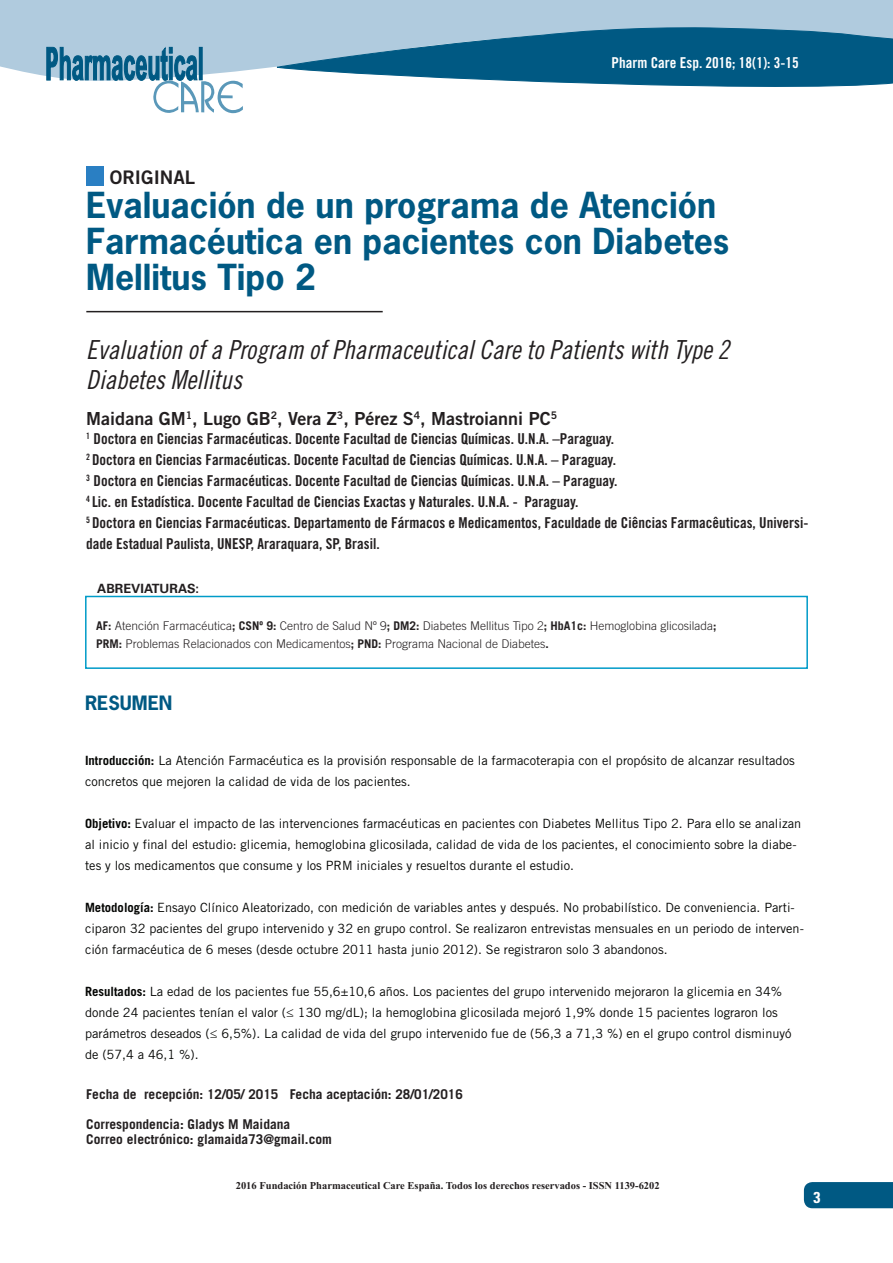
<style>
.page{position:relative;width:893px;height:1263px;background:#fff}
.page>*{position:absolute;margin:0;border:0;box-sizing:border-box;transform-origin:0 0}
.t1{font:700 33.75px/36px "News Gothic Std";color:#005983}
.t2{font:26.25px/30px "Trade Gothic LT Std Cn 18 Obl";color:#231f20}
.t3{font:18.75px "Trade Gothic LT Std Bd 2";color:#231f20}
.t4{font:700 18.6px "News Gothic Std";color:#005983}
.t5{font:18px "Trade Gothic LT Std Bd 2";color:#231f20}
.t6{font:700 condensed 15.75px "Univers";color:#fff}
.t7{font:15px/21px "Trade Gothic LT Std Bd Cn 20";color:#231f20}
.t8{font:15px "Trade Gothic LT Std Bd Cn 20";color:#fff}
.t9{font:700 13.5px/15px "Trade Gothic LT Std";color:#231f20}
.t10{font:12.75px/21px "Trade Gothic LT Std";color:#040503}
.t11{font:700 12.75px "Univers";color:#231f20}
.t12{font:300 12px/18px "Trade Gothic LT Std";color:#231f20}
.t13{font:10.5px "Times New Rom B";color:#231f20}
.s1{font-weight:700}
</style>
<div class="page">
<div style="left:804px;top:1182px;width:89px;height:26px;background:#005983"></div>
<div style="left:0;top:0;width:893px;height:76px;background:#b0cbde"></div>
<svg style="left:276px;top:26px;width:617px;height:61px;background:#3b7fa1"></svg>
<svg style="left:46px;top:47px;width:197px;height:66px"></svg>
<div style="left:86px;top:167px;width:18px;height:19px;background:#2a7fc3"></div>
<hr style="left:86px;top:311px;width:297px;height:1px;background:#231f20">
<div style="left:85px;top:596px;width:723px;height:73px;border:2px solid #009bc8"></div>
<h3 class="t3" style="left:110px;top:165px;width:87px">ORIGINAL</h3>
<p class="t8" style="left:611px;top:53px;width:189px">Pharm Care Esp. 2016; 18(1): 3-15</p>
<h1 class="t1" style="left:86px;top:186px;width:645px">Evaluación de un programa de Atención<br>Farmacéutica en pacientes con Diabetes<br>Mellitus Tipo 2</h1>
<h2 class="t2" style="left:86px;top:335px;width:644px">Evaluation of a Program of Pharmaceutical Care to Patients with Type 2<br>Diabetes Mellitus</h2>
<h3 class="t5" style="left:86px;top:407px;width:472px">Maidana GM<sup>1</sup>, Lugo GB<sup>2</sup>, Vera Z<sup>3</sup>, Pérez S<sup>4</sup>, Mastroianni PC<sup>5</sup></h3>
<p class="t7" style="left:86px;top:428px;width:723px"><sup>1</sup> Doctora en Ciencias Farmacéuticas. Docente Facultad de Ciencias Químicas. U.N.A. –Paraguay.<br><sup>2</sup> Doctora en Ciencias Farmacéuticas. Docente Facultad de Ciencias Químicas. U.N.A. – Paraguay.<br><sup>3</sup> Doctora en Ciencias Farmacéuticas. Docente Facultad de Ciencias Químicas. U.N.A. – Paraguay.<br><sup>4</sup> Lic. en Estadística. Docente Facultad de Ciencias Exactas y Naturales. U.N.A. - Paraguay.<br><sup>5</sup> Doctora en Ciencias Farmacéuticas. Departamento de Fármacos e Medicamentos, Faculdade de Ciências Farmacêuticas, Universi&shy;dade Estadual Paulista, UNESP, Araraquara, SP, Brasil.</p>
<p class="t11" style="left:97px;top:581px;width:103px">ABREVIATURAS:</p>
<p class="t12" style="left:96px;top:616px;width:622px"><span class="s1">AF:</span> Atención Farmacéutica<span class="s1">; CSNº 9:</span> Centro de Salud Nº 9<span class="s1">; DM2:</span> Diabetes Mellitus Tipo 2<span class="s1">; HbA1c:</span> Hemoglobina glicosilada<span class="s1">;<br>PRM:</span> Problemas Relacionados con Medicamentos<span class="s1">; PND:</span> Programa Nacional de Diabetes<span class="s1">.</span></p>
<h3 class="t4" style="left:85px;top:690px;width:89px">RESUMEN</h3>
<p class="t10" style="left:85px;top:750px;width:711px"><span class="s1">Introducción:</span> La Atención Farmacéutica es la provisión responsable de la farmacoterapia con el propósito de alcanzar resultados concretos que mejoren la calidad de vida de los pacientes.</p>
<p class="t10" style="left:85px;top:813px;width:718px"><span class="s1">Objetivo:</span> Evaluar el impacto de las intervenciones farmacéuticas en pacientes con Diabetes Mellitus Tipo 2. Para ello se analizan al inicio y final del estudio: glicemia, hemoglobina glicosilada, calidad de vida de los pacientes, el conocimiento sobre la diabe&shy;tes y los medicamentos que consume y los PRM iniciales y resueltos durante el estudio.</p>
<p class="t10" style="left:85px;top:897px;width:720px"><span class="s1">Metodología:</span> Ensayo Clínico Aleatorizado, con medición de variables antes y después. No probabilístico. De conveniencia. Parti&shy;ciparon 32 pacientes del grupo intervenido y 32 en grupo control. Se realizaron entrevistas mensuales en un periodo de interven&shy;ción farmacéutica de 6 meses (desde octubre 2011 hasta junio 2012). Se registraron solo 3 abandonos.</p>
<p class="t10" style="left:85px;top:981px;width:708px"><span class="s1">Resultados:</span> La edad de los pacientes fue 55,6±10,6 años. Los pacientes del grupo intervenido mejoraron la glicemia en 34% donde 24 pacientes tenían el valor (≤ 130 mg/dL); la hemoglobina glicosilada mejoró 1,9% donde 15 pacientes lograron los parámetros deseados (≤ 6,5%). La calidad de vida del grupo intervenido fue de (56,3 a 71,3 %) en el grupo control disminuyó de (57,4 a 46,1 %).</p>
<p class="t9" style="left:86px;top:1086px;width:378px">Fecha de recepción: 12/05/ 2015 Fecha aceptación: 28/01/2016</p>
<p class="t9" style="left:86px;top:1116px;width:247px">Correspondencia: Gladys M Maidana<br>Correo electrónico: glamaida73@gmail.com</p>
<p class="t13" style="left:236px;top:1180px;width:425px">2016 Fundación Pharmaceutical Care España. Todos los derechos reservados - ISSN 1139-6202</p>
<p class="t6" style="left:813px;top:1188px;width:8px">3</p>
</div>
